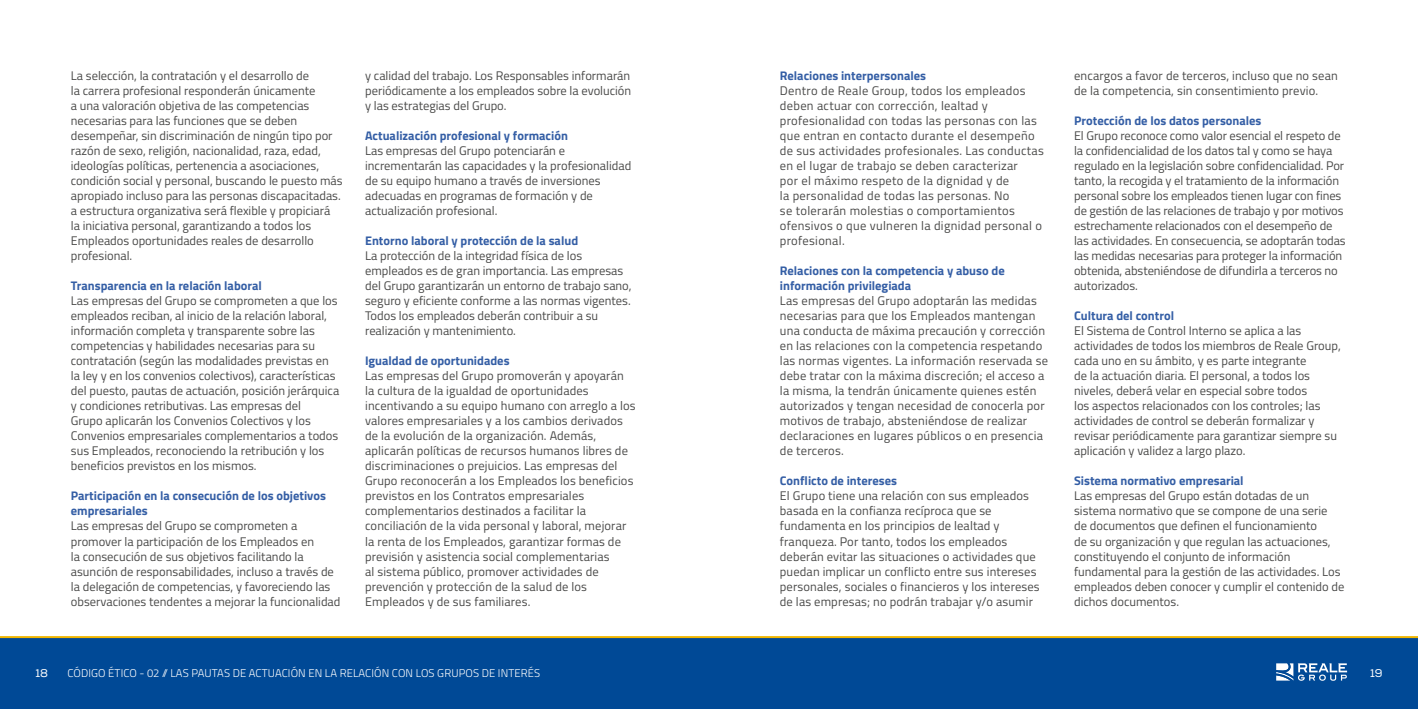
<style>
.page{position:relative;width:1418px;height:709px;background:#fff}
.page>*{position:absolute;margin:0;border:0;box-sizing:border-box;transform-origin:0 0}
.t1{font:12.5px/15px "Titillium";color:#4a4a49}
.t2{font:12.5px/15px "Titillium";letter-spacing:.025em;color:#4a4a49}
.t3{font:700 12.5px/15px "Titillium";color:#345ea5}
.t4{font:300 11.25px "Titillium";letter-spacing:.01em;color:#fff}
.t5{font:11.25px "Nexa";color:#fff}
</style>
<div class="page">
<div style="left:0;top:638px;width:1417px;height:71px;background:#004996"></div>
<svg style="left:1276px;top:663px;width:70px;height:17px"></svg>
<hr style="left:0;top:636px;width:1417px;height:2px;background:#f0b600">
<p class="t1" style="left:71px;top:68px;width:273px">La selección, la contratación y el desarrollo de<br>la carrera profesional responderán únicamente<br>a una valoración objetiva de las competencias necesarias para las funciones que se deben desempeñar, sin discriminación de ningún tipo por razón de sexo, religión, nacionalidad, raza, edad, ideologías políticas, pertenencia a asociaciones, condición social y personal, buscando le puesto más apropiado incluso para las personas discapacitadas. a estructura organizativa será flexible y propiciará la iniciativa personal, garantizando a todos los Empleados oportunidades reales de desarrollo profesional.</p>
<p class="t3" style="left:71px;top:278px;width:192px">Transparencia en la relación laboral</p>
<p class="t1" style="left:71px;top:293px;width:270px">Las empresas del Grupo se comprometen a que los empleados reciban, al inicio de la relación laboral, información completa y transparente sobre las competencias y habilidades necesarias para su contratación (según las modalidades previstas en la ley y en los convenios colectivos), características del puesto, pautas de actuación, posición jerárquica y condiciones retributivas. Las empresas del<br>Grupo aplicarán los Convenios Colectivos y los Convenios empresariales complementarios a todos sus Empleados, reconociendo la retribución y los beneficios previstos en los mismos.</p>
<p class="t3" style="left:71px;top:488px;width:256px">Participación en la consecución de los objetivos empresariales</p>
<p class="t1" style="left:71px;top:518px;width:271px">Las empresas del Grupo se comprometen a promover la participación de los Empleados en<br>la consecución de sus objetivos facilitando la asunción de responsabilidades, incluso a través de la delegación de competencias, y favoreciendo las observaciones tendentes a mejorar la funcionalidad</p>
<p class="t1" style="left:365px;top:68px;width:268px;text-align:justify">y calidad del trabajo. Los Responsables informarán periódicamente a los empleados sobre la evolución y las estrategias del Grupo.</p>
<p class="t3" style="left:365px;top:128px;width:204px">Actualización profesional y formación</p>
<p class="t1" style="left:365px;top:143px;width:268px">Las empresas del Grupo potenciarán e incrementarán las capacidades y la profesionalidad de su equipo humano a través de inversiones adecuadas en programas de formación y de actualización profesional.</p>
<p class="t3" style="left:365px;top:233px;width:214px">Entorno laboral y protección de la salud</p>
<p class="t1" style="left:365px;top:248px;width:268px">La protección de la integridad física de los empleados es de gran importancia. Las empresas del Grupo garantizarán un entorno de trabajo sano, seguro y eficiente conforme a las normas vigentes.<br>Todos los empleados deberán contribuir a su realización y mantenimiento.</p>
<p class="t3" style="left:365px;top:353px;width:146px">Igualdad de oportunidades</p>
<p class="t1" style="left:365px;top:368px;width:272px">Las empresas del Grupo promoverán y apoyarán la cultura de la igualdad de oportunidades incentivando a su equipo humano con arreglo a los valores empresariales y a los cambios derivados de la evolución de la organización. Además, aplicarán políticas de recursos humanos libres de discriminaciones o prejuicios. Las empresas del Grupo reconocerán a los Empleados los beneficios previstos en los Contratos empresariales complementarios destinados a facilitar la conciliación de la vida personal y laboral, mejorar la renta de los Empleados, garantizar formas de previsión y asistencia social complementarias<br>al sistema público, promover actividades de prevención y protección de la salud de los Empleados y de sus familiares.</p>
<p class="t3" style="left:780px;top:68px;width:148px">Relaciones interpersonales</p>
<p class="t2" style="left:780px;top:83px;width:265px">Dentro de Reale Group, todos los empleados deben actuar con corrección, lealtad y profesionalidad con todas las personas con las que entran en contacto durante el desempeño de sus actividades profesionales. Las conductas en el lugar de trabajo se deben caracterizar<br>por el máximo respeto de la dignidad y de<br>la personalidad de todas las personas. No<br>se tolerarán molestias o comportamientos ofensivos o que vulneren la dignidad personal o profesional.</p>
<p class="t3" style="left:780px;top:263px;width:226px">Relaciones con la competencia y abuso de información privilegiada</p>
<p class="t1" style="left:780px;top:293px;width:269px">Las empresas del Grupo adoptarán las medidas necesarias para que los Empleados mantengan una conducta de máxima precaución y corrección en las relaciones con la competencia respetando las normas vigentes. La información reservada se debe tratar con la máxima discreción; el acceso a la misma, la tendrán únicamente quienes estén autorizados y tengan necesidad de conocerla por motivos de trabajo, absteniéndose de realizar declaraciones en lugares públicos o en presencia de terceros.</p>
<p class="t3" style="left:780px;top:473px;width:119px">Conflicto de intereses</p>
<p class="t1" style="left:780px;top:488px;width:261px">El Grupo tiene una relación con sus empleados basada en la confianza recíproca que se fundamenta en los principios de lealtad y franqueza. Por tanto, todos los empleados deberán evitar las situaciones o actividades que puedan implicar un conflicto entre sus intereses personales, sociales o financieros y los intereses de las empresas; no podrán trabajar y/o asumir</p>
<p class="t1" style="left:1074px;top:68px;width:265px">encargos a favor de terceros, incluso que no sean de la competencia, sin consentimiento previo.</p>
<p class="t3" style="left:1074px;top:113px;width:189px">Protección de los datos personales</p>
<p class="t1" style="left:1074px;top:128px;width:273px">El Grupo reconoce como valor esencial el respeto de la confidencialidad de los datos tal y como se haya regulado en la legislación sobre confidencialidad. Por tanto, la recogida y el tratamiento de la información personal sobre los empleados tienen lugar con fines de gestión de las relaciones de trabajo y por motivos estrechamente relacionados con el desempeño de las actividades. En consecuencia, se adoptarán todas las medidas necesarias para proteger la información obtenida, absteniéndose de difundirla a terceros no autorizados.</p>
<p class="t3" style="left:1074px;top:308px;width:101px">Cultura del control</p>
<p class="t1" style="left:1074px;top:323px;width:268px">El Sistema de Control Interno se aplica a las actividades de todos los miembros de Reale Group, cada uno en su ámbito, y es parte integrante<br>de la actuación diaria. El personal, a todos los niveles, deberá velar en especial sobre todos<br>los aspectos relacionados con los controles; las actividades de control se deberán formalizar y revisar periódicamente para garantizar siempre su aplicación y validez a largo plazo.</p>
<p class="t3" style="left:1074px;top:473px;width:171px">Sistema normativo empresarial</p>
<p class="t1" style="left:1074px;top:488px;width:272px">Las empresas del Grupo están dotadas de un sistema normativo que se compone de una serie<br>de documentos que definen el funcionamiento<br>de su organización y que regulan las actuaciones, constituyendo el conjunto de información fundamental para la gestión de las actividades. Los empleados deben conocer y cumplir el contenido de dichos documentos.</p>
<p class="t5" style="left:35px;top:666px;width:14px">18</p>
<p class="t4" style="left:67px;top:664px;width:474px">CÓDIGO ÉTICO - 02 // LAS PAUTAS DE ACTUACIÓN EN LA RELACIÓN CON LOS GRUPOS DE INTERÉS</p>
<p class="t5" style="left:1369px;top:666px;width:14px">19</p>
</div>
